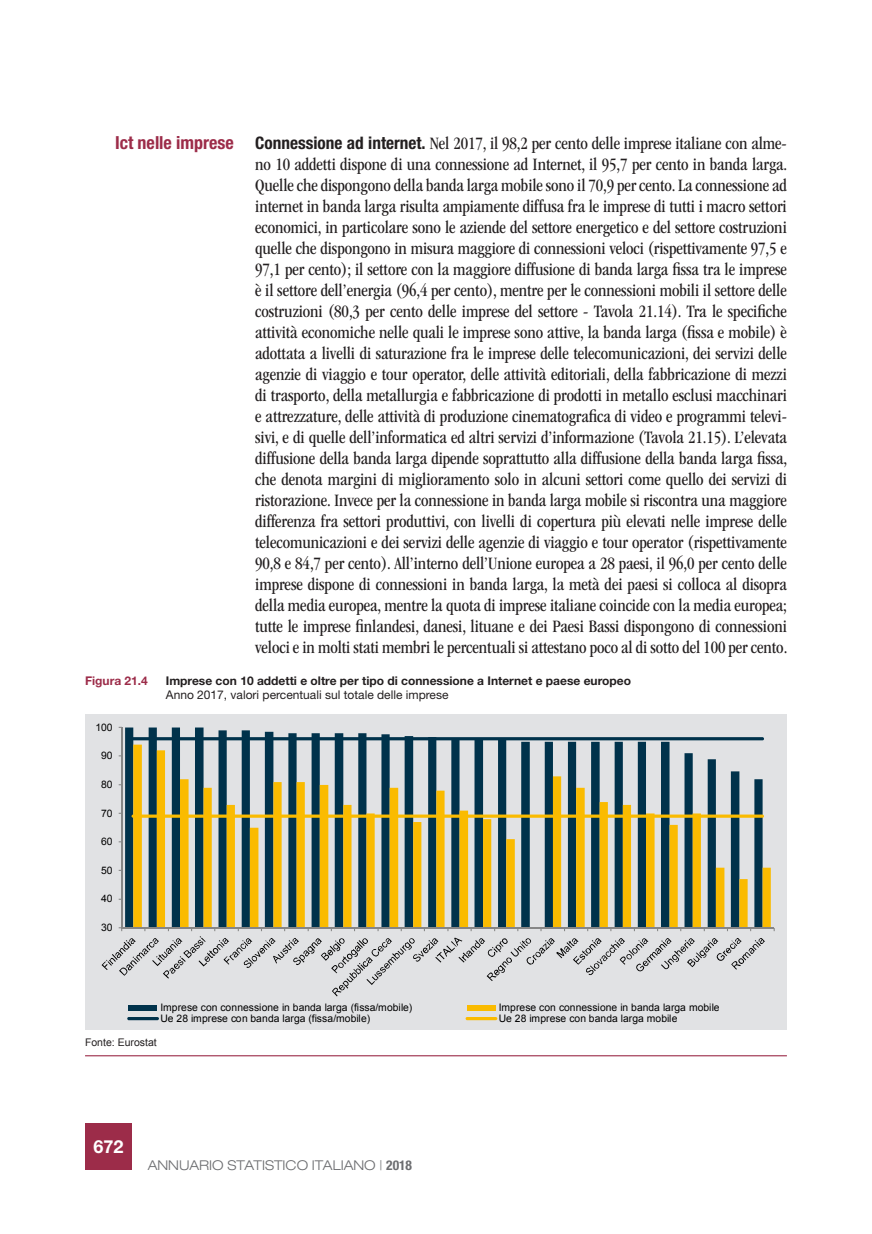
<style>
.page{position:relative;width:872px;height:1234px;background:#fff}
.page>*{position:absolute;margin:0;border:0;box-sizing:border-box;transform-origin:0 0}
.t1{font:condensed 18px/21px "ITC Garamond Std";letter-spacing:-.005em;color:#231f20;text-align:justify}
.t2{font:700 condensed 18px "Helvetica Neue LT Std";color:#9c2c49}
.t3{font:700 18px "Helvetica Neue LT Std";color:#fff}
.t4{font:300 expanded 13.5px "Helvetica Neue LT Std";color:#6c6d70}
.t5{font:700 12px "Helvetica Neue LT Std";color:#231f20}
.t6{font:12px "Helvetica Neue LT Std";color:#231f20}
.t7{font:700 12px "Helvetica Neue LT Std";color:#9c2c49}
.t8{font:10.5px "Arial";color:#231f20}
.t9{font:10.35px "Arial";letter-spacing:-.005em;color:#000}
.s1{font-family:"Helvetica Neue LT Std";font-weight:700;font-size:17.25px}
.s2{font-weight:700;font-stretch:condensed}
</style>
<div class="page">
<div style="left:85px;top:1123px;width:47px;height:46px;background:#9c2c49"></div>
<div style="left:85px;top:714px;width:702px;height:315px;background:#e1e2e4"></div>
<svg style="left:125px;top:727px;width:637px;height:200px"></svg>
<svg style="left:133px;top:744px;width:638px;height:183px"></svg>
<hr style="left:121px;top:727px;width:1px;height:200px;background:#868686">
<hr style="left:121px;top:927px;width:653px;height:1px;background:#868686">
<hr style="left:131px;top:737px;width:633px;height:3px;background:#00324b;border-radius:2px">
<hr style="left:131px;top:814px;width:633px;height:3px;background:#fabb00;border-radius:2px">
<svg style="left:102px;top:927px;width:663px;height:69px"></svg>
<div style="left:129px;top:1004px;width:28px;height:5px;background:#00324b"></div>
<div style="left:467px;top:1004px;width:28px;height:5px;background:#fabb00"></div>
<hr style="left:127px;top:1016px;width:32px;height:3px;background:#00324b;border-radius:2px">
<hr style="left:465px;top:1016px;width:32px;height:3px;background:#fabb00;border-radius:2px">
<hr style="left:85px;top:1054px;width:702px;height:2px;background:#9c2c49">
<p class="t2" style="left:115px;top:131px;width:120px">Ict nelle imprese</p>
<p class="t1" style="left:255px;top:132px;width:533px"><span class="s1">Connessione ad internet.</span> Nel 2017, il 98,2 per cento delle imprese italiane con alme&shy;no 10 addetti dispone di una connessione ad Internet, il 95,7 per cento in banda larga.<br>Quelle che dispongono della banda larga mobile sono il 70,9 per cento. La connessione ad internet in banda larga risulta ampiamente diffusa fra le imprese di tutti i macro settori economici, in particolare sono le aziende del settore energetico e del settore costruzioni quelle che dispongono in misura maggiore di connessioni veloci (rispettivamente 97,5 e 97,1 per cento); il settore con la maggiore diffusione di banda larga fissa tra le imprese è il settore dell’energia (96,4 per cento), mentre per le connessioni mobili il settore delle costruzioni (80,3 per cento delle imprese del settore - Tavola 21.14). Tra le specifiche attività economiche nelle quali le imprese sono attive, la banda larga (fissa e mobile) è adottata a livelli di saturazione fra le imprese delle telecomunicazioni, dei servizi delle agenzie di viaggio e tour operator, delle attività editoriali, della fabbricazione di mezzi di trasporto, della metallurgia e fabbricazione di prodotti in metallo esclusi macchinari e attrezzature, delle attività di produzione cinematografica di video e programmi televi&shy;sivi, e di quelle dell’informatica ed altri servizi d’informazione (Tavola 21.15). L’elevata diffusione della banda larga dipende soprattutto alla diffusione della banda larga fissa, che denota margini di miglioramento solo in alcuni settori come quello dei servizi di ristorazione. Invece per la connessione in banda larga mobile si riscontra una maggiore differenza fra settori produttivi, con livelli di copertura più elevati nelle imprese delle telecomunicazioni e dei servizi delle agenzie di viaggio e tour operator (rispettivamente 90,8 e 84,7 per cento). All’interno dell’Unione europea a 28 paesi, il 96,0 per cento delle imprese dispone di connessioni in banda larga, la metà dei paesi si colloca al disopra della media europea, mentre la quota di imprese italiane coincide con la media europea; tutte le imprese finlandesi, danesi, lituane e dei Paesi Bassi dispongono di connessioni veloci e in molti stati membri le percentuali si attestano poco al di sotto del 100 per cento.</p>
<p class="t7" style="left:85px;top:673px;width:64px">Figura 21.4</p>
<p class="t5" style="left:166px;top:673px;width:467px">Imprese con 10 addetti e oltre per tipo di connessione a Internet e paese europeo</p>
<p class="t6" style="left:166px;top:687px;width:284px">Anno 2017, valori percentuali sul totale delle imprese</p>
<p class="t9" style="left:95px;top:720px;width:19px">100</p>
<p class="t9" style="left:101px;top:748px;width:13px">90</p>
<p class="t9" style="left:101px;top:777px;width:13px">80</p>
<p class="t9" style="left:101px;top:806px;width:13px">70</p>
<p class="t9" style="left:101px;top:834px;width:13px">60</p>
<p class="t9" style="left:101px;top:863px;width:13px">50</p>
<p class="t9" style="left:101px;top:891px;width:13px">40</p>
<p class="t9" style="left:101px;top:920px;width:13px">30</p>
<p class="t9" style="left:160px;top:1000px;width:253px">Imprese con connessione in banda larga (fissa/mobile)</p>
<p class="t9" style="left:499px;top:1000px;width:222px">Imprese con connessione in banda larga mobile</p>
<p class="t9" style="left:160px;top:1010px;width:211px">Ue 28 imprese con banda larga (fissa/mobile)</p>
<p class="t9" style="left:499px;top:1010px;width:180px">Ue 28 imprese con banda larga mobile</p>
<p class="t8" style="left:85px;top:1035px;width:73px">Fonte: Eurostat</p>
<p class="t3" style="left:93px;top:1135px;width:32px">672</p>
<p class="t4" style="left:148px;top:1157px;width:266px">ANNUARIO STATISTICO ITALIANO | <span class="s2">2018</span></p>
</div>
